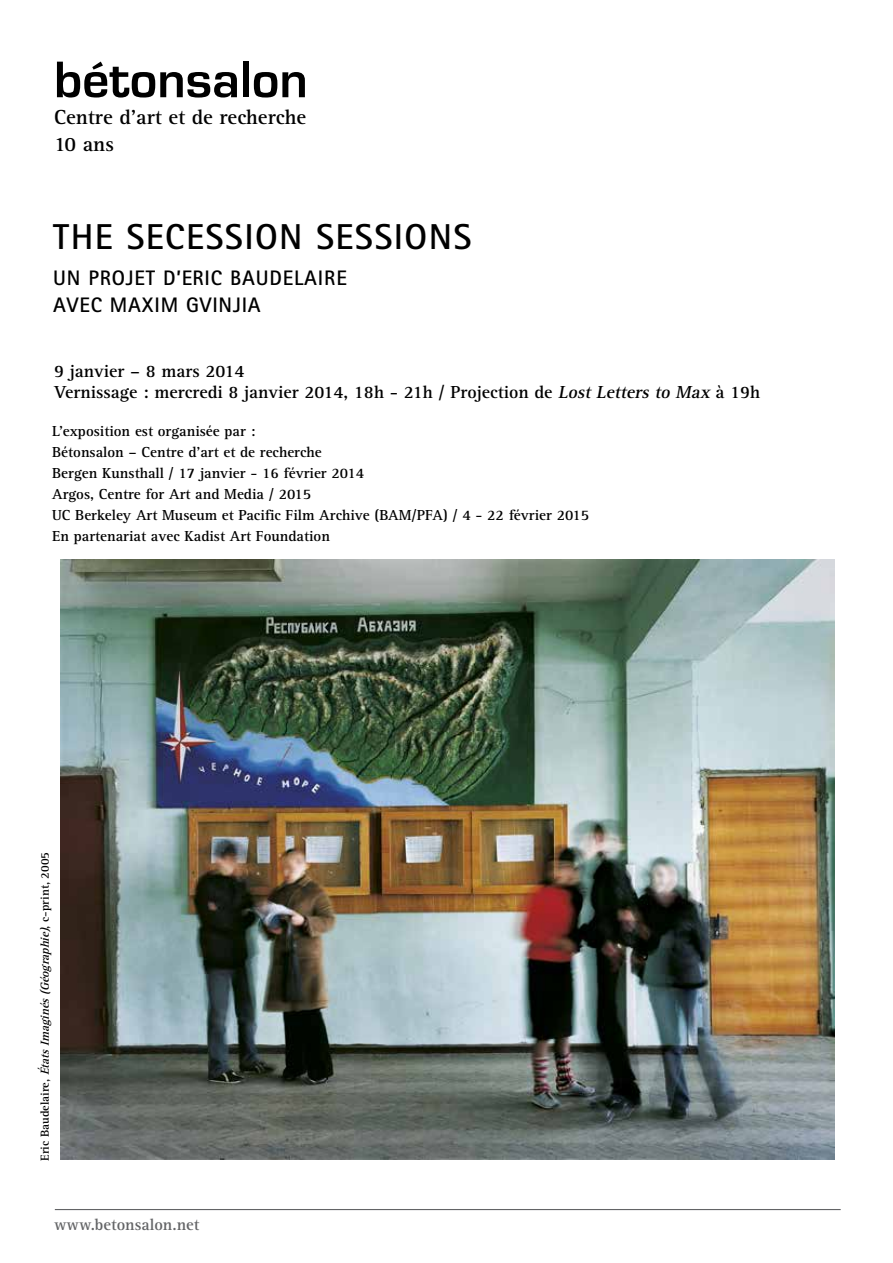
<style>
.page{position:relative;width:893px;height:1263px;background:#fff}
.page>*{position:absolute;margin:0;border:0;box-sizing:border-box;transform-origin:0 0}
.t1{font:700 53.4px "Eurostile";color:#000}
.t2{font:700 36px "Rotis Sans Serif";letter-spacing:.04em;color:#000}
.t3{font:700 21px/27px "Rotis Sans Serif";letter-spacing:.04em;color:#000}
.t4{font:700 21px/27px "Rotis Serif";color:#000}
.t5{font:700 18px/21px "Rotis Serif";color:#000}
.t6{font:700 16.5px "Rotis Serif";color:#636466}
.t7{font:700 15px/21px "Rotis Serif";color:#000}
.t8{font:700 12px "Rotis Serif";color:#000}
.s1{font-style:italic}
</style>
<div class="page">
<hr style="left:55px;top:1209px;width:786px;height:1px;background:#636466">
<img style="left:61px;top:560px;width:773px;height:599px">
<h1 class="t1" style="left:54px;top:51px;width:255px">bétonsalon</h1>
<h3 class="t4" style="left:54px;top:104px;width:254px">Centre d’art et de recherche<br>10 ans</h3>
<h2 class="t2" style="left:53px;top:214px;width:415px">THE SECESSION SESSIONS</h2>
<h3 class="t3" style="left:53px;top:264px;width:293px">UN PROJET D’ERIC BAUDELAI RE<br>AVEC MAXI M GVINJIA</h3>
<p class="t5" style="left:54px;top:361px;width:708px">9 janvier – 8 mars 2014<br>Vernissage : mercredi 8 janvier 2014, 18h - 21h / Projection de <span class="s1">Lost Letters to Max</span> à 19h</p>
<p class="t7" style="left:52px;top:421px;width:539px">L’exposition est organisée par :<br>Bétonsalon – Centre d’art et de recherche<br>Bergen Kunsthall / 17 janvier - 16 février 2014<br>Argos, Centre for Art and Media / 2015<br>UC Berkeley Art Museum et Pacific Film Archive (BAM/PFA) / 4 - 22 février 2015<br>En partenariat avec Kadist Art Foundation</p>
<p class="t8" style="left:38px;top:1161px;width:311px;rotate:-90deg">Eric Baudelaire, <span class="s1">ÉtatsImaginés(Géographie)</span>, c-print, 2005</p>
<p class="t6" style="left:54px;top:1215px;width:147px">www.betonsalon.net</p>
</div>
